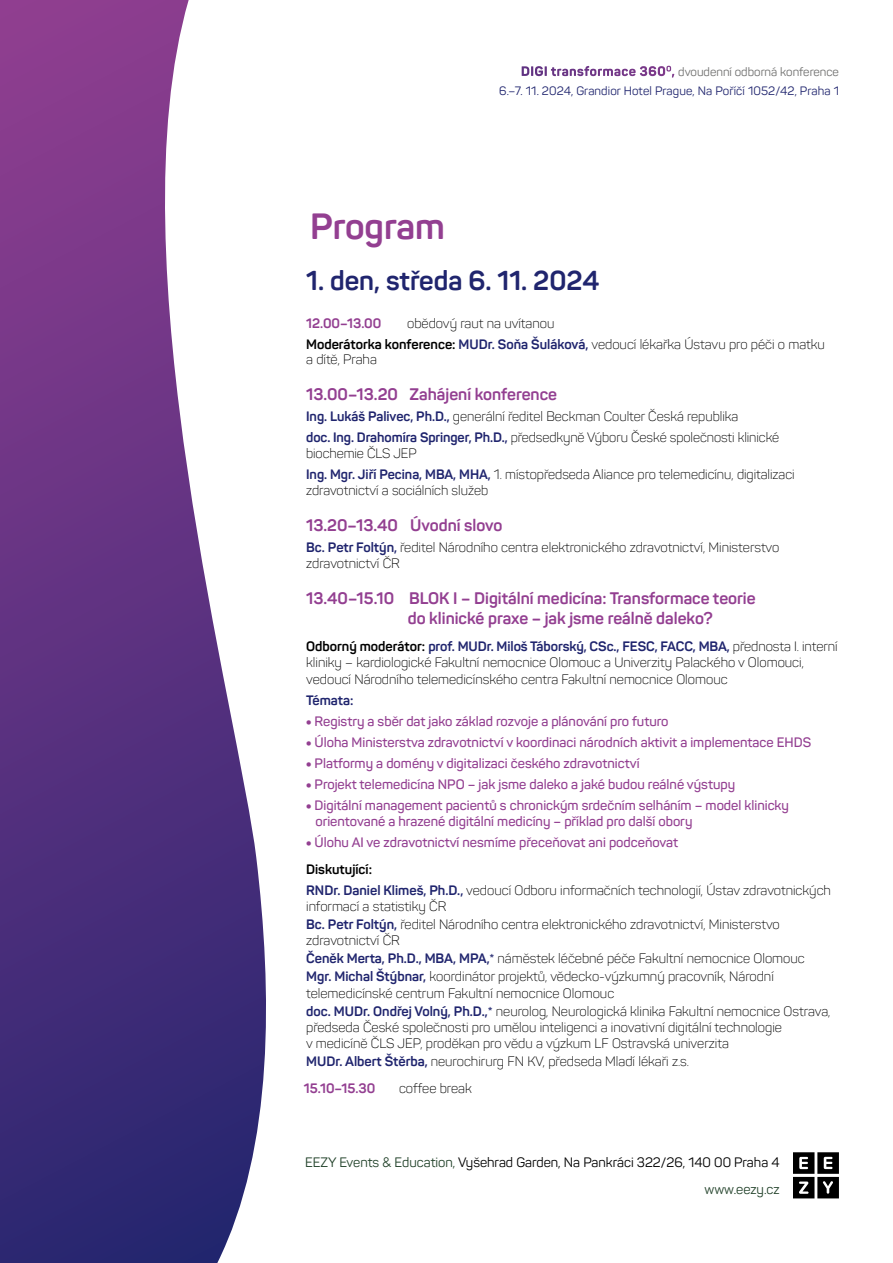
<style>
.page{position:relative;width:893px;height:1263px;background:#fff}
.page>*{position:absolute;margin:0;border:0;box-sizing:border-box;transform-origin:0 0}
.t1{font:700 36px "Panton";letter-spacing:-.005em;color:#933f91}
.t2{font:700 27px "Panton";color:#20256e}
.t3{font:700 16.5px/19.8px "Panton";color:#933f91}
.t4{font:300 13.5px/16.2px "Panton";color:#000}
.t5{font:600 13.5px/16.2px "Panton";color:#933f91}
.t6{font:13.5px/27px "Panton";color:#000;text-align:right}
.t7{font:700 13.5px "Panton";color:#933f91}
.t8{font:700 13.5px "Panton";color:#20256e}
.t9{font:12px/19px "Panton";color:#20256e;text-align:right}
.s1{font-weight:800;font-size:13.5px;color:#fff}
.s2{color:#6f6f6e}
.s3{font-weight:700}
.s4{font-weight:700;color:#20256e}
.s5{font-weight:800}
.s6{font-weight:700;color:#000}
.s7{font-weight:700;color:#933f91}
.s8{color:#214129}
</style>
<div class="page">
<svg style="left:793px;top:1152px;width:46px;height:46px"></svg>
<svg style="left:0;top:0;width:266px;height:1263px"></svg>
<p class="t9" style="left:499px;top:62px;width:341px"><span class="s1">DIGI transformace 360</span><sup>O</sup><span class="s1">,</span> <span class="s2">dvoudenní odborná konference<br></span>6.–7. 11. 2024, Grandior Hotel Prague, Na Poříčí 1052/42, Praha 1</p>
<h1 class="t1" style="left:310px;top:204px;width:136px">Program</h1>
<h2 class="t2" style="left:306px;top:264px;width:295px">1. den, středa 6. 11. 2024</h2>
<p class="t7" style="left:306px;top:315px;width:77px">12.00–13.00</p>
<p class="t4" style="left:306px;top:312px;width:520px;line-height:21px;text-indent:101px">obědový raut na uvítanou<br><span class="s3">Moderátorka konference:</span> <span class="s4">MUDr. Soňa Šuláková,</span> vedoucí lékařka Ústavu pro péči o matku</p>
<p class="t4" style="left:306px;top:351px;width:72px">a dítě, Praha</p>
<p class="t3" style="left:306px;top:384px;width:252px">13.00–13.20 Zahájení konference</p>
<p class="t4" style="left:306px;top:405px;width:475px;line-height:21px"><span class="s4">Ing. Lukáš Palivec, Ph.D.,</span> generální ředitel Beckman Coulter Česká republika<br><span class="s4">doc. Ing. Drahomíra Springer, Ph.D.,</span> předsedkyně Výboru České společnosti klinické</p>
<p class="t4" style="left:306px;top:443px;width:490px;line-height:21px">biochemie ČLS JEP<br><span class="s4">Ing. Mgr. Jiří Pecina, MBA, MHA,</span> 1. místopředseda Aliance pro telemedicínu, digitalizaci</p>
<p class="t4" style="left:306px;top:482px;width:184px">zdravotnictví a sociálních služeb</p>
<p class="t3" style="left:306px;top:515px;width:198px">13.20–13.40 Úvodní slovo</p>
<p class="t4" style="left:306px;top:539px;width:475px"><span class="s4">Bc. Petr Foltýn,</span> ředitel Národního centra elektronického zdravotnictví, Ministerstvo zdravotnictví ČR</p>
<p class="t3" style="left:408px;top:588px;width:349px;text-indent:-102px">13.40–15.10 BLOK I – Digitální medicína: Transformace teorie do klinické praxe – jak jsme reálně daleko?</p>
<p class="t4" style="left:306px;top:638px;width:533px"><span class="s3">Odborný moderátor:</span> <span class="s4">prof. MUDr. Miloš Táborský, CSc., FESC, FACC, MBA,</span> přednosta I. interní kliniky – kardiologické Fakultní nemocnice Olomouc a Univerzity Palackého v Olomouci, vedoucí Národního telemedicínského centra Fakultní nemocnice Olomouc</p>
<p class="t8" style="left:306px;top:691px;width:49px">Témata:</p>
<p class="t5" style="left:306px;top:713px;width:364px"><span class="s5">•</span> Registry a sběr dat jako základ rozvoje a plánování pro futuro</p>
<p class="t5" style="left:306px;top:734px;width:506px"><span class="s5">•</span> Úloha Ministerstva zdravotnictví v koordinaci národních aktivit a implementace EHDS</p>
<p class="t5" style="left:306px;top:755px;width:335px"><span class="s5">•</span> Platformy a domény v digitalizaci českého zdravotnictví</p>
<p class="t5" style="left:306px;top:776px;width:431px"><span class="s5">•</span> Projekt telemedicína NPO – jak jsme daleko a jaké budou reálné výstupy</p>
<p class="t5" style="left:315px;top:797px;width:475px;text-indent:-9px"><span class="s5">•</span> Digitální management pacientů s chronickým srdečním selháním – model klinicky orientované a hrazené digitální medicíny – příklad pro další obory</p>
<p class="t5" style="left:306px;top:828px;width:374px;line-height:27px"><span class="s5">•</span> Úlohu AI ve zdravotnictví nesmíme přeceňovat ani podceňovat<br><span class="s6">Diskutující:</span></p>
<p class="t4" style="left:306px;top:882px;width:526px"><span class="s4">RNDr. Daniel Klimeš, Ph.D.,</span> vedoucí Odboru informačních technologií, Ústav zdravotnických informací a statistiky ČR</p>
<p class="t4" style="left:306px;top:916px;width:475px"><span class="s4">Bc. Petr Foltýn,</span> ředitel Národního centra elektronického zdravotnictví, Ministerstvo zdravotnictví ČR</p>
<p class="t4" style="left:306px;top:949px;width:500px;line-height:18px"><span class="s4">Čeněk Merta, Ph.D., MBA, MPA,*</span> náměstek léčebné péče Fakultní nemocnice Olomouc<br><span class="s4">Mgr. Michal Štýbnar,</span> koordinátor projektů, vědecko-výzkumný pracovník, Národní</p>
<p class="t4" style="left:306px;top:984px;width:526px;line-height:18px">telemedicínské centrum Fakultní nemocnice Olomouc<br><span class="s4">doc. MUDr. Ondřej Volný, Ph.D.,*</span> neurolog, Neurologická klinika Fakultní nemocnice Ostrava,</p>
<p class="t4" style="left:306px;top:1019px;width:477px">předseda České společnosti pro umělou inteligenci a inovativní digitální technologie v medicíně ČLS JEP, proděkan pro vědu a výzkum LF Ostravská univerzita</p>
<p class="t4" style="left:304px;top:1047px;width:387px;line-height:27px"><span class="s4">MUDr. Albert Štěrba,</span> neurochirurg FN KV, předseda Mladí lékaři z.s.<br><span class="s7">15.10–15.30</span></p>
<p class="t4" style="left:399px;top:1080px;width:74px">coffee break</p>
<p class="t6" style="left:305px;top:1148px;width:476px"><span class="s8">EEZY Events &amp; Education,</span> Vyšehrad Garden, Na Pankráci 322/26, 140 00 Praha 4 <span class="s8">www.eezy.cz</span></p>
</div>
